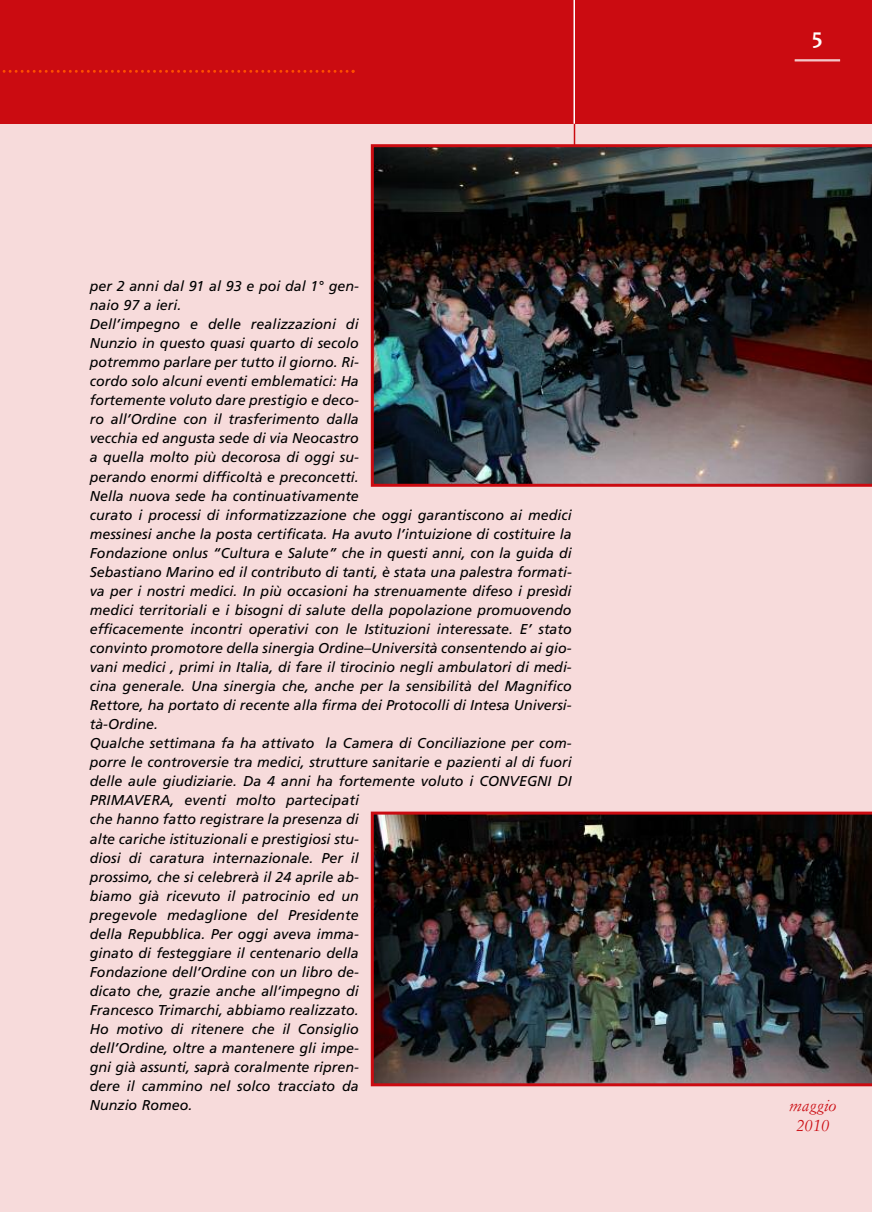
<style>
.page{position:relative;width:872px;height:1212px;background:#fff}
.page>*{position:absolute;margin:0;border:0;box-sizing:border-box;transform-origin:0 0}
.t1{font:700 22.5px "Candara";color:#fff}
.t2{font:italic 16.5px/19.8px "Simoncini Garamond";color:#cb0b11;text-align:center}
.t3{font:italic 14.25px/19px "Frutiger";color:#000}
</style>
<div class="page">
<div style="left:0;top:119px;width:872px;height:1093px;background:#f7dbdb"></div>
<div style="left:0;top:0;width:872px;height:124px;background:#cb0b11"></div>
<hr style="left:574px;top:43px;width:1px;height:222px;background:#cb0b11">
<svg style="left:2px;top:70px;width:352px;height:3px"></svg>
<hr style="left:794px;top:61px;width:46px;height:1px;background:#fff">
<hr style="left:794px;top:59px;width:46px;height:1px;background:#fff">
<hr style="left:573px;top:0;width:2px;height:124px;background:#fff">
<img style="left:371px;top:144px;width:501px;height:343px">
<img style="left:371px;top:811px;width:501px;height:275px">
<p class="t3" style="left:90px;top:278px;width:483px">per 2 anni dal 91 al 93 e poi dal 1° gen-<br>naio 97 a ieri.<br>Dell’impegno e delle realizzazioni di<br>Nunzio in questo quasi quarto di secolo<br>potremmo parlare per tutto il giorno. Ri-<br>cordo solo alcuni eventi emblematici: Ha<br>fortemente voluto dare prestigio e deco-<br>ro all’Ordine con il trasferimento dalla<br>vecchia ed angusta sede di via Neocastro<br>a quella molto più decorosa di oggi su-<br>perando enormi difficoltà e preconcetti.<br>Nella nuova sede ha continuativamente<br>curato i processi di informatizzazione che oggi garantiscono ai medici messinesi anche la posta certificata. Ha avuto l’intuizione di costituire la Fondazione onlus “Cultura e Salute” che in questi anni, con la guida di Sebastiano Marino ed il contributo di tanti, è stata una palestra formati&shy;va per i nostri medici. In più occasioni ha strenuamente difeso i presìdi medici territoriali e i bisogni di salute della popolazione promuovendo efficacemente incontri operativi con le Istituzioni interessate. E’ stato convinto promotore della sinergia Ordine–Università consentendo ai gio&shy;vani medici , primi in Italia, di fare il tirocinio negli ambulatori di medi&shy;cina generale. Una sinergia che, anche per la sensibilità del Magnifico Rettore, ha portato di recente alla firma dei Protocolli di Intesa Universi&shy;tà-Ordine.<br>Qualche settimana fa ha attivato la Camera di Conciliazione per com&shy;porre le controversie tra medici, strutture sanitarie e pazienti al di fuori delle aule giudiziarie. Da 4 anni ha fortemente voluto i CONVEGNI DI PRIMAVERA, eventi molto partecipati<br>che hanno fatto registrare la presenza di<br>alte cariche istituzionali e prestigiosi stu-<br>diosi di caratura internazionale. Per il<br>prossimo, che si celebrerà il 24 aprile ab-<br>biamo già ricevuto il patrocinio ed un<br>pregevole medaglione del Presidente<br>della Repubblica. Per oggi aveva imma-<br>ginato di festeggiare il centenario della<br>Fondazione dell’Ordine con un libro de-<br>dicato che, grazie anche all’impegno di<br>Francesco Trimarchi, abbiamo realizzato.<br>Ho motivo di ritenere che il Consiglio<br>dell’Ordine, oltre a mantenere gli impe-<br>gni già assunti, saprà coralmente ripren-<br>dere il cammino nel solco tracciato da<br>Nunzio Romeo.</p>
<h1 class="t1" style="left:812px;top:23px;width:12px">5</h1>
<p class="t2" style="left:789px;top:1096px;width:49px">maggio<br>2010</p>
</div>
